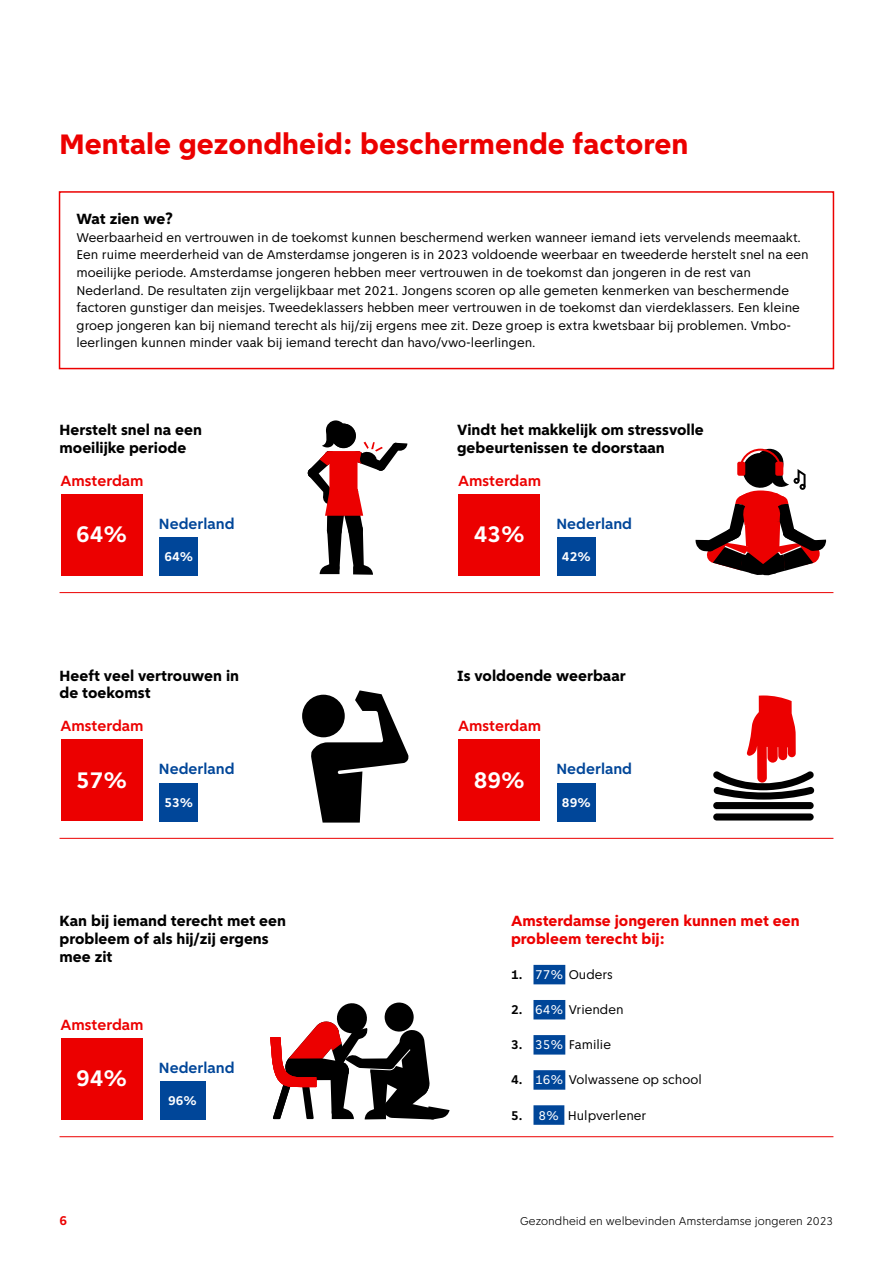
<style>
.page{position:relative;width:893px;height:1263px;background:#fff}
.page>*{position:absolute;margin:0;border:0;box-sizing:border-box;transform-origin:0 0}
.t1{font:800 30px "Amsterdam Sans";color:#ec0000}
.Percentage_ams{font:700 24px "Amsterdam Sans";color:#fff}
.Stelling_kop{font:800 15.75px/17.5px "Amsterdam Sans";color:#000}
.H2_Grafiek_kop_linkslijnend{font:800 15.75px/17.5px "Amsterdam Sans";color:#ec0000}
.stelling_ams{font:700 15.75px "Amsterdam Sans";color:#ec0000}
.stelling_nl{font:700 15.75px "Amsterdam Sans";color:#004699}
.H2_Alinearand{font:800 15.75px "Amsterdam Sans";letter-spacing:-.005em;color:#000}
.P_Plat_Alinearand{font:13.5px/17.5px "Amsterdam Sans";color:#000}
.Percentage_nl{font:700 13.5px "Amsterdam Sans";color:#fff}
.t2{font:700 13.5px "Amsterdam Sans";color:#ec0000}
.t3{font:300 12px "Amsterdam Sans";color:#000}
.s1{font-weight:700}
.s2{color:#fff}
</style>
<div class="page">
<div style="left:533px;top:965px;width:32px;height:19px;background:#004699"></div>
<div style="left:533px;top:1000px;width:32px;height:19px;background:#004699"></div>
<div style="left:533px;top:1035px;width:32px;height:19px;background:#004699"></div>
<div style="left:533px;top:1070px;width:32px;height:20px;background:#004699"></div>
<div style="left:533px;top:1105px;width:31px;height:20px;background:#004699"></div>
<div style="left:59px;top:191px;width:775px;height:178px;border:2px solid #ec0000"></div>
<hr style="left:60px;top:592px;width:773px;height:1px;background:#ec0000">
<svg style="left:307px;top:420px;width:100px;height:155px"></svg>
<hr style="left:60px;top:838px;width:773px;height:1px;background:#ec0000">
<div style="left:302px;top:695px;width:43px;height:42px;background:#000;border-radius:50%"></div>
<svg style="left:311px;top:690px;width:98px;height:132px"></svg>
<hr style="left:60px;top:1136px;width:773px;height:1px;background:#ec0000">
<svg style="left:270px;top:1002px;width:180px;height:117px"></svg>
<svg style="left:695px;top:449px;width:131px;height:127px"></svg>
<div style="left:713px;top:802px;width:101px;height:7px;background:#000;border-radius:4px"></div>
<div style="left:713px;top:813px;width:101px;height:7px;background:#000;border-radius:4px"></div>
<svg style="left:713px;top:695px;width:101px;height:104px"></svg>
<div style="left:61px;top:494px;width:82px;height:81px;background:#ec0000"></div>
<div style="left:160px;top:537px;width:38px;height:38px;background:#004699"></div>
<div style="left:458px;top:494px;width:82px;height:81px;background:#ec0000"></div>
<div style="left:557px;top:537px;width:38px;height:38px;background:#004699"></div>
<div style="left:61px;top:1037px;width:82px;height:82px;background:#ec0000"></div>
<div style="left:160px;top:1081px;width:45px;height:38px;background:#004699"></div>
<div style="left:61px;top:739px;width:82px;height:82px;background:#ec0000"></div>
<div style="left:160px;top:783px;width:38px;height:38px;background:#004699"></div>
<div style="left:458px;top:739px;width:82px;height:82px;background:#ec0000"></div>
<div style="left:557px;top:783px;width:38px;height:38px;background:#004699"></div>
<h1 class="t1" style="left:60px;top:127px;width:630px">Mentale gezondheid: beschermende factoren</h1>
<h2 class="H2_Alinearand" style="left:77px;top:210px;width:98px">Wat zien we?</h2>
<p class="P_Plat_Alinearand" style="left:77px;top:229px;width:734px">Weerbaarheid en vertrouwen in de toekomst kunnen beschermend werken wanneer iemand iets vervelends meemaakt.<br>Een ruime meerderheid van de Amsterdamse jongeren is in 2023 voldoende weerbaar en tweederde herstelt snel na een moeilijke periode. Amsterdamse jongeren hebben meer vertrouwen in de toekomst dan jongeren in de rest van Nederland. De resultaten zijn vergelijkbaar met 2021. Jongens scoren op alle gemeten kenmerken van beschermende factoren gunstiger dan meisjes. Tweedeklassers hebben meer vertrouwen in de toekomst dan vierdeklassers. Een kleine groep jongeren kan bij niemand terecht als hij/zij ergens mee zit. Deze groep is extra kwetsbaar bij problemen. Vmbo&shy;leerlingen kunnen minder vaak bij iemand terecht dan havo/vwo-leerlingen.</p>
<h2 class="Stelling_kop" style="left:60px;top:421px;width:144px">Herstelt snel na een moeilijke periode</h2>
<h2 class="Stelling_kop" style="left:457px;top:421px;width:248px">Vindt het makkelijk om stressvolle gebeurtenissen te doorstaan</h2>
<p class="stelling_ams" style="left:61px;top:471px;width:85px">Amsterdam</p>
<p class="stelling_ams" style="left:458px;top:471px;width:85px">Amsterdam</p>
<p class="Percentage_ams" style="left:76px;top:520px;width:53px">64%</p>
<p class="stelling_nl" style="left:159px;top:514px;width:77px">Nederland</p>
<p class="Percentage_ams" style="left:474px;top:520px;width:53px">43%</p>
<p class="stelling_nl" style="left:557px;top:514px;width:77px">Nederland</p>
<p class="Percentage_nl" style="left:164px;top:548px;width:30px">64%</p>
<p class="Percentage_nl" style="left:562px;top:548px;width:30px">42%</p>
<h2 class="Stelling_kop" style="left:60px;top:667px;width:181px">Heeft veel vertrouwen in de toekomst</h2>
<h2 class="Stelling_kop" style="left:457px;top:667px;width:170px">Is voldoende weerbaar</h2>
<p class="stelling_ams" style="left:61px;top:717px;width:85px">Amsterdam</p>
<p class="stelling_ams" style="left:458px;top:717px;width:85px">Amsterdam</p>
<p class="Percentage_ams" style="left:76px;top:766px;width:53px">57%</p>
<p class="stelling_nl" style="left:159px;top:760px;width:77px">Nederland</p>
<p class="Percentage_ams" style="left:474px;top:766px;width:53px">89%</p>
<p class="stelling_nl" style="left:557px;top:760px;width:77px">Nederland</p>
<p class="Percentage_nl" style="left:164px;top:794px;width:30px">53%</p>
<p class="Percentage_nl" style="left:562px;top:794px;width:30px">89%</p>
<h2 class="Stelling_kop" style="left:60px;top:913px;width:228px">Kan bij iemand terecht met een probleem of als hij/zij ergens mee zit</h2>
<h2 class="H2_Grafiek_kop_linkslijnend" style="left:511px;top:913px;width:290px">Amsterdamse jongeren kunnen met een probleem terecht bij:</h2>
<p class="stelling_ams" style="left:61px;top:1015px;width:85px">Amsterdam</p>
<p class="Percentage_ams" style="left:76px;top:1064px;width:53px">94%</p>
<p class="stelling_nl" style="left:159px;top:1058px;width:77px">Nederland</p>
<p class="Percentage_nl" style="left:168px;top:1092px;width:30px">96%</p>
<p class="P_Plat_Alinearand" style="left:511px;top:966px;width:104px"><span class="s1">1.</span> <span class="s2">77%</span> Ouders</p>
<p class="P_Plat_Alinearand" style="left:511px;top:1001px;width:114px"><span class="s1">2.</span> <span class="s2">64%</span> Vrienden</p>
<p class="P_Plat_Alinearand" style="left:511px;top:1036px;width:102px"><span class="s1">3.</span> <span class="s2">35%</span> Familie</p>
<p class="P_Plat_Alinearand" style="left:511px;top:1071px;width:192px"><span class="s1">4.</span> <span class="s2">16%</span> Volwassene op school</p>
<p class="P_Plat_Alinearand" style="left:511px;top:1106px;width:137px"><span class="s1">5.</span> <span class="s2">8%</span> Hulpverlener</p>
<p class="t2" style="left:60px;top:1212px;width:9px">6</p>
<p class="t3" style="left:520px;top:1214px;width:315px">Gezondheid en welbevinden Amsterdamse jongeren 2023</p>
</div>
